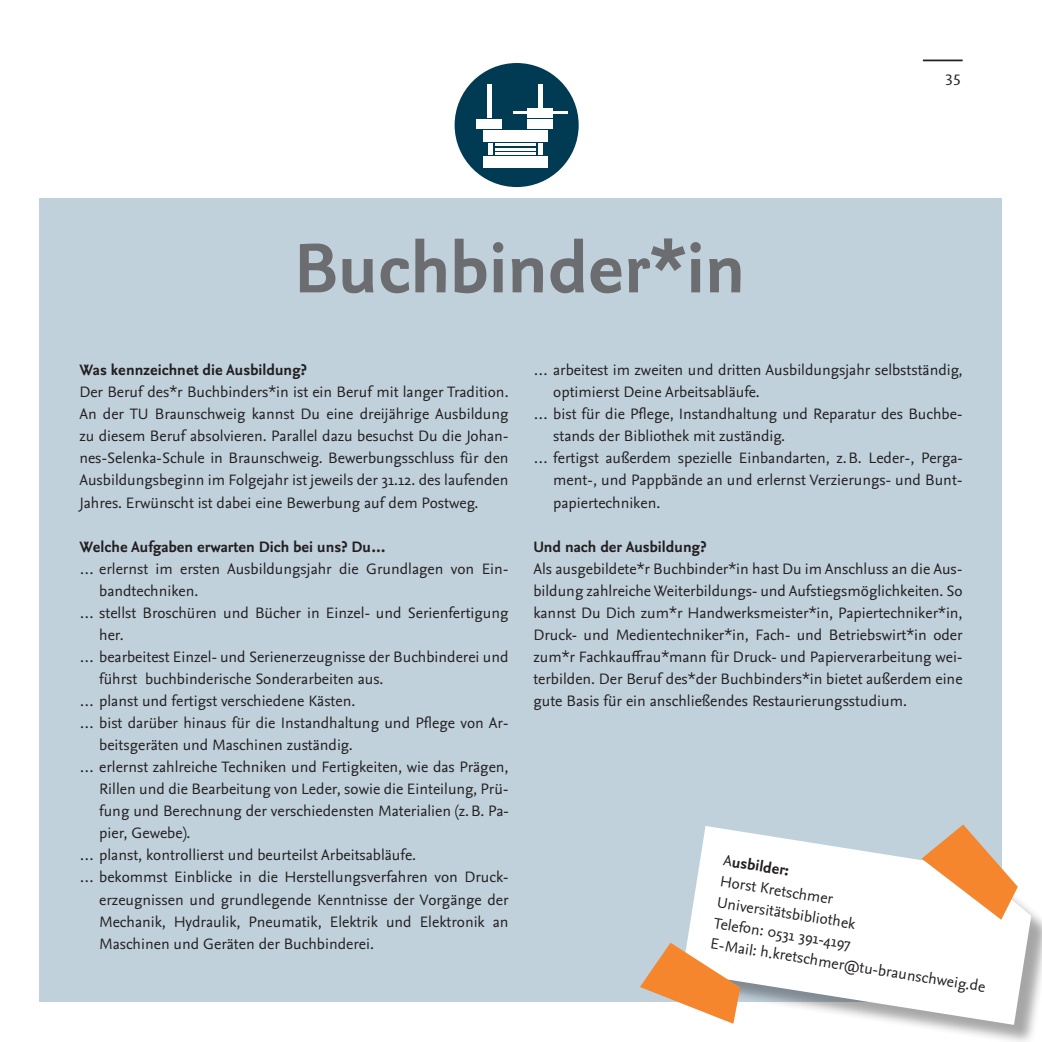
<style>
.page{position:relative;width:1042px;height:1042px;background:#fff}
.page>*{position:absolute;margin:0;border:0;box-sizing:border-box;transform-origin:0 0}
.Headline_Sans_bold_4{font:700 73.5px "Nexus Sans Pro";color:#6c6d70}
.Copy_Aufzählung{font:15.75px/22.1px "Nexus Sans Pro";color:#231f20}
.t1{font:700 15.75px "Nexus Sans Pro";color:#231f20}
.Seitenzahl_Kolumnent{font:15.75px "Nexus Sans Pro";color:#231f20}
.s1{font-weight:400}
</style>
<div class="page">
<div style="left:40px;top:198px;width:962px;height:804px;background:#c0d1dc"></div>
<div style="left:455px;top:63px;width:124px;height:124px;background:#003a53;border-radius:50%"></div>
<div style="left:685px;top:829px;width:357px;height:213px;background:#231f20;opacity:.4"></div>
<svg style="left:685px;top:826px;width:346px;height:199px;fill:#fff"></svg>
<svg style="left:921px;top:824px;width:97px;height:96px"></svg>
<svg style="left:640px;top:942px;width:100px;height:82px"></svg>
<div style="left:483px;top:130px;width:65px;height:12px;background:#fff"></div>
<div style="left:483px;top:156px;width:65px;height:12px;background:#fff"></div>
<hr style="left:495px;top:144px;width:41px;height:2px;background:#fff">
<hr style="left:495px;top:148px;width:41px;height:2px;background:#fff">
<hr style="left:495px;top:152px;width:41px;height:3px;background:#fff">
<hr style="left:488px;top:143px;width:4px;height:12px;background:#fff">
<hr style="left:538px;top:143px;width:4px;height:12px;background:#fff">
<hr style="left:487px;top:84px;width:4px;height:33px;background:#fff">
<hr style="left:538px;top:84px;width:4px;height:32px;background:#fff">
<div style="left:528px;top:119px;width:25px;height:9px;background:#fff"></div>
<div style="left:476px;top:119px;width:25px;height:9px;background:#fff"></div>
<div style="left:528px;top:108px;width:25px;height:9px;background:#fff"></div>
<hr style="left:513px;top:111px;width:15px;height:3px;background:#fff">
<hr style="left:553px;top:111px;width:15px;height:3px;background:#fff">
<hr style="left:923px;top:60px;width:39px;height:1px;background:#231f20">
<p class="Headline_Sans_bold_4" style="left:294px;top:213px;width:453px">Buchbinder*in</p>
<p class="Seitenzahl_Kolumnent" style="left:945px;top:68px;width:17px">35</p>
<p class="t1" style="left:79px;top:358px;width:229px">Was kennzeichnet die Ausbildung?</p>
<p class="Copy_Aufzählung" style="left:79px;top:380px;width:431px;text-align:justify">Der Beruf des*r Buchbinders*in ist ein Beruf mit langer Tradition.<br>An der TU Braunschweig kannst Du eine dreijährige Ausbildung zu diesem Beruf absolvieren. Parallel dazu besuchst Du die Johan&shy;nes-Selenka-Schule in Braunschweig. Bewerbungsschluss für den Ausbildungsbeginn im Folgejahr ist jeweils der 31.12. des laufenden Jahres. Erwünscht ist dabei eine Bewerbung auf dem Postweg.</p>
<p class="t1" style="left:79px;top:535px;width:308px">Welche Aufgaben erwarten Dich bei uns? Du…</p>
<p class="Copy_Aufzählung" style="left:99px;top:556px;width:411px;text-indent:-20px">… erlernst im ersten Ausbildungsjahr die Grundlagen von Ein&shy;bandtechniken.</p>
<p class="Copy_Aufzählung" style="left:99px;top:601px;width:411px;text-indent:-20px">… stellst Broschüren und Bücher in Einzel- und Serienfertigung her.</p>
<p class="Copy_Aufzählung" style="left:99px;top:645px;width:411px;text-indent:-20px">… bearbeitest Einzel- und Serienerzeugnisse der Buchbinderei und führst buchbinderische Sonderarbeiten aus.</p>
<p class="Copy_Aufzählung" style="left:79px;top:689px;width:277px">… planst und fertigst verschiedene Kästen.</p>
<p class="Copy_Aufzählung" style="left:99px;top:711px;width:411px;text-indent:-20px">… bist darüber hinaus für die Instandhaltung und Pflege von Ar&shy;beitsgeräten und Maschinen zuständig.</p>
<p class="Copy_Aufzählung" style="left:99px;top:755px;width:411px;text-align:justify;text-indent:-20px">… erlernst zahlreiche Techniken und Fertigkeiten, wie das Prägen, Rillen und die Bearbeitung von Leder, sowie die Einteilung, Prü&shy;fung und Berechnung der verschiedensten Materialien (z.B. Pa&shy;pier, Gewebe).</p>
<p class="Copy_Aufzählung" style="left:79px;top:843px;width:338px">… planst, kontrollierst und beurteilst Arbeitsabläufe.</p>
<p class="Copy_Aufzählung" style="left:99px;top:865px;width:411px;text-align:justify;text-indent:-20px">… bekommst Einblicke in die Herstellungsverfahren von Druck&shy;erzeugnissen und grundlegende Kenntnisse der Vorgänge der Mechanik, Hydraulik, Pneumatik, Elektrik und Elektronik an Maschinen und Geräten der Buchbinderei.</p>
<p class="Copy_Aufzählung" style="left:553px;top:358px;width:411px;text-indent:-20px">… arbeitest im zweiten und dritten Ausbildungsjahr selbstständig, optimierst Deine Arbeitsabläufe.</p>
<p class="Copy_Aufzählung" style="left:553px;top:402px;width:411px;text-indent:-20px">… bist für die Pflege, Instandhaltung und Reparatur des Buchbe&shy;stands der Bibliothek mit zuständig.</p>
<p class="Copy_Aufzählung" style="left:553px;top:446px;width:411px;text-align:justify;text-indent:-20px">… fertigst außerdem spezielle Einbandarten, z.B. Leder-, Perga&shy;ment-, und Pappbände an und erlernst Verzierungs- und Bunt&shy;papiertechniken.</p>
<p class="t1" style="left:533px;top:535px;width:174px">Und nach der Ausbildung?</p>
<p class="Copy_Aufzählung" style="left:533px;top:556px;width:431px;text-align:justify">Als ausgebildete*r Buchbinder*in hast Du im Anschluss an die Aus&shy;bildung zahlreiche Weiterbildungs- und Aufstiegsmöglichkeiten. So kannst Du Dich zum*r Handwerksmeister*in, Papiertechniker*in, Druck- und Medientechniker*in, Fach- und Betriebswirt*in oder zum*r Fachkauffrau*mann für Druck- und Papierverarbeitung wei&shy;terbilden. Der Beruf des*der Buchbinders*in bietet außerdem eine gute Basis für ein anschließendes Restaurierungsstudium.</p>
<p class="t1" style="left:725px;top:848px;width:67px;rotate:9deg"><span class="s1">A</span>usbilder:</p>
<p class="Copy_Aufzählung" style="left:722px;top:869px;width:116px;rotate:9deg">Horst Kretschmer</p>
<p class="Copy_Aufzählung" style="left:719px;top:890px;width:141px;rotate:9deg">Universitätsbibliothek</p>
<p class="Copy_Aufzählung" style="left:716px;top:911px;width:142px;rotate:9deg">Telefon: 0531 391-4197</p>
<p class="Copy_Aufzählung" style="left:712px;top:931px;width:280px;rotate:9deg">E-Mail: h.kretschmer@tu-braunschweig.de</p>
</div>
